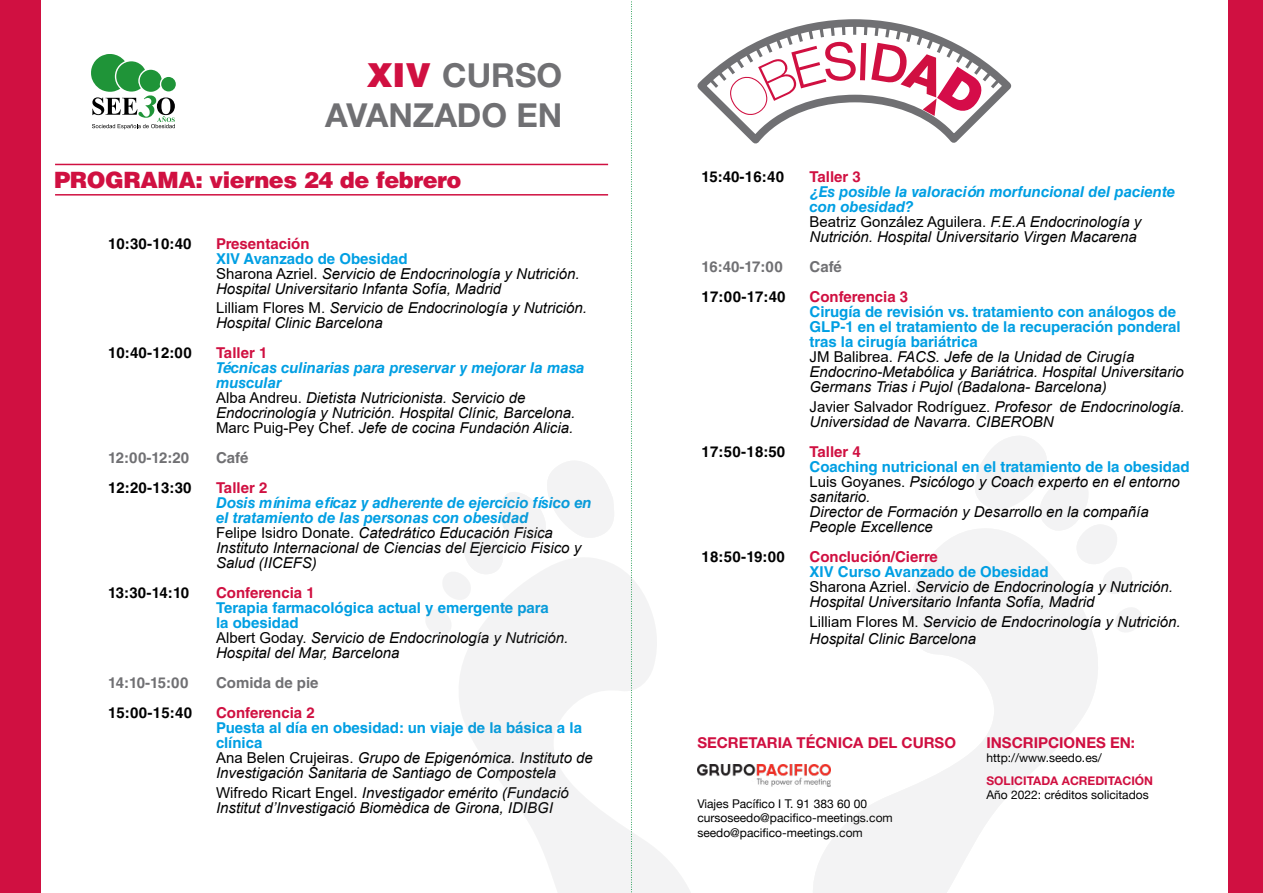
<style>
.page{position:relative;width:1263px;height:893px;background:#fff}
.page>*{position:absolute;margin:0;border:0;box-sizing:border-box;transform-origin:0 0}
.t1{font:700 33px/39.8px "Helvetica Neue LT Std";color:#707073;text-align:right}
.t2{font:900 22.5px "Helvetica LT Std";letter-spacing:-.02em;color:#d01041}
.t3{font:italic 15px/15px "Arial";color:#000}
.t4{font:700 15px/15px "Helvetica LT Std";color:#009fe3}
.t5{font:italic 700 15px/15px "Helvetica LT Std";color:#009fe3}
.t6{font:700 15px "Helvetica LT Std";letter-spacing:.02em;color:#000}
.t7{font:700 15px "Helvetica LT Std";color:#d01041}
.t8{font:700 15px "Helvetica LT Std";color:#707073}
.t9{font:700 15px "Helvetica Neue LT Std";color:#d01041}
.t10{font:12px/14.4px "Helvetica Neue";color:#000}
.t11{font:700 12px "Helvetica Neue LT Std";color:#d01041}
.s1{font-family:"Helvetica LT Std";font-weight:900;color:#d01041}
.s2{font-style:normal}
</style>
<div class="page">
<div style="left:1229px;top:0;width:34px;height:893px;background:#d01041"></div>
<hr style="left:55px;top:164px;width:553px;height:1px;background:#d01041">
<svg style="left:697px;top:19px;width:315px;height:125px"></svg>
<hr style="left:55px;top:194px;width:553px;height:2px;background:#d01041">
<div style="left:0;top:0;width:40px;height:893px;background:#d01041"></div>
<img style="left:705px;top:764px;width:104px;height:23px">
<svg style="left:1103px;top:567px;width:39px;height:65px"></svg>
<svg style="left:809px;top:530px;width:289px;height:363px"></svg>
<svg style="left:974px;top:436px;width:143px;height:130px"></svg>
<svg style="left:426px;top:565px;width:279px;height:328px"></svg>
<svg style="left:461px;top:461px;width:153px;height:114px"></svg>
<svg style="left:91px;top:54px;width:84px;height:75px"></svg>
<svg style="left:631px;top:1px;width:1px;height:892px"></svg>
<h1 class="t1" style="left:325px;top:54px;width:239px"><span class="s1">XIV</span> CURSO<br>AVANZADO EN</h1>
<h2 class="t2" style="left:54px;top:165px;width:409px">PROGRAMA: viernes 24 de febrero</h2>
<p class="t6" style="left:108px;top:235px;width:85px">10:30-10:40</p>
<p class="t7" style="left:216px;top:235px;width:95px">Presentación</p>
<p class="t4" style="left:216px;top:251px;width:193px">XIV Avanzado de Obesidad</p>
<p class="t3" style="left:216px;top:267px;width:365px"><span class="s2">Sharona Azriel.</span> Servicio de Endocrinología y Nutrición.<br>Hospital Universitario Infanta Sofía, Madrid</p>
<p class="t3" style="left:216px;top:301px;width:372px"><span class="s2">Lilliam Flores M.</span> Servicio de Endocrinología y Nutrición.<br>Hospital Clinic Barcelona</p>
<p class="t6" style="left:108px;top:344px;width:85px">10:40-12:00</p>
<p class="t7" style="left:216px;top:344px;width:53px">Taller 1</p>
<p class="t5" style="left:216px;top:360px;width:370px">Técnicas culinarias para preservar y mejorar la masa muscular</p>
<p class="t3" style="left:216px;top:391px;width:361px"><span class="s2">Alba Andreu.</span> Dietista Nutricionista. Servicio de<br>Endocrinología y Nutrición. Hospital Clínic, Barcelona.<br><span class="s2">Marc Puig-Pey Chef.</span> Jefe de cocina Fundación Alicia.</p>
<p class="t8" style="left:108px;top:449px;width:83px">12:00-12:20</p>
<p class="t8" style="left:216px;top:449px;width:34px">Café</p>
<p class="t6" style="left:108px;top:479px;width:85px">12:20-13:30</p>
<p class="t7" style="left:216px;top:479px;width:53px">Taller 2</p>
<p class="t5" style="left:216px;top:495px;width:377px">Dosis mínima eficaz y adherente de ejercicio físico en el tratamiento de las personas con obesidad</p>
<p class="t3" style="left:216px;top:526px;width:367px"><span class="s2">Felipe Isidro Donate.</span> Catedrático Educación Fisica<br>Instituto Internacional de Ciencias del Ejercicio Fisico y<br>Salud (IICEFS)</p>
<p class="t6" style="left:108px;top:584px;width:83px">13:30-14:10</p>
<p class="t7" style="left:216px;top:584px;width:100px">Conferencia 1</p>
<p class="t4" style="left:216px;top:600px;width:334px">Terapia farmacológica actual y emergente para la obesidad</p>
<p class="t3" style="left:216px;top:631px;width:354px"><span class="s2">Albert Goday.</span> Servicio de Endocrinología y Nutrición.<br>Hospital del Mar, Barcelona</p>
<p class="t8" style="left:108px;top:674px;width:82px">14:10-15:00</p>
<p class="t8" style="left:216px;top:674px;width:104px">Comida de pie</p>
<p class="t6" style="left:108px;top:704px;width:86px">15:00-15:40</p>
<p class="t7" style="left:216px;top:704px;width:100px">Conferencia 2</p>
<p class="t4" style="left:216px;top:720px;width:367px">Puesta al día en obesidad: un viaje de la básica a la clínica</p>
<p class="t3" style="left:216px;top:751px;width:378px"><span class="s2">Ana Belen Crujeiras.</span> Grupo de Epigenómica. Instituto de<br>Investigación Sanitaria de Santiago de Compostela</p>
<p class="t3" style="left:216px;top:785px;width:354px"><span class="s2">Wifredo Ricart Engel.</span> Investigador emérito (Fundació<br>Institut d’Investigació Biomèdica de Girona, IDIBGI</p>
<p class="t6" style="left:701px;top:168px;width:84px">15:40-16:40</p>
<p class="t7" style="left:809px;top:168px;width:53px">Taller 3</p>
<p class="t5" style="left:809px;top:184px;width:367px">¿Es posible la valoración morfuncional del paciente con obesidad?</p>
<p class="t3" style="left:809px;top:215px;width:333px"><span class="s2">Beatriz González Aguilera.</span> F.E.A Endocrinología y<br>Nutrición. Hospital Universitario Virgen Macarena</p>
<p class="t8" style="left:701px;top:258px;width:83px">16:40-17:00</p>
<p class="t8" style="left:809px;top:258px;width:34px">Café</p>
<p class="t6" style="left:701px;top:288px;width:86px">17:00-17:40</p>
<p class="t7" style="left:809px;top:288px;width:100px">Conferencia 3</p>
<p class="t4" style="left:809px;top:304px;width:373px">Cirugía de revisión vs. tratamiento con análogos de<br>GLP-1 en el tratamiento de la recuperación ponderal tras la cirugía bariátrica</p>
<p class="t3" style="left:809px;top:350px;width:376px"><span class="s2">JM Balibrea.</span> FACS. Jefe de la Unidad de Cirugía<br>Endocrino-Metabólica y Bariátrica. Hospital Universitario<br>Germans Trias i Pujol (Badalona- Barcelona)</p>
<p class="t3" style="left:809px;top:399px;width:377px"><span class="s2">Javier Salvador Rodríguez.</span> Profesor de Endocrinología.<br>Universidad de Navarra. CIBEROBN</p>
<p class="t6" style="left:701px;top:442px;width:85px">17:50-18:50</p>
<p class="t7" style="left:809px;top:442px;width:53px">Taller 4</p>
<p class="t4" style="left:809px;top:458px;width:382px">Coaching nutricional en el tratamiento de la obesidad</p>
<p class="t3" style="left:809px;top:474px;width:372px"><span class="s2">Luis Goyanes.</span> Psicólogo y Coach experto en el entorno sanitario.<br>Director de Formación y Desarrollo en la compañía People Excellence</p>
<p class="t6" style="left:701px;top:547px;width:85px">18:50-19:00</p>
<p class="t7" style="left:809px;top:547px;width:130px">Conclución/Cierre</p>
<p class="t4" style="left:809px;top:563px;width:241px">XIV Curso Avanzado de Obesidad</p>
<p class="t3" style="left:809px;top:579px;width:365px"><span class="s2">Sharona Azriel.</span> Servicio de Endocrinología y Nutrición.<br>Hospital Universitario Infanta Sofía, Madrid</p>
<p class="t3" style="left:809px;top:614px;width:372px;line-height:16.5px"><span class="s2">Lilliam Flores M.</span> Servicio de Endocrinología y Nutrición.<br>Hospital Clinic Barcelona</p>
<p class="t9" style="left:697px;top:733px;width:260px">SECRETARIA TÉCNICA DEL CURSO</p>
<p class="t10" style="left:697px;top:796px;width:197px">Viajes Pacífico I T. 91 383 60 00 cursoseedo@pacifico-meetings.com seedo@pacifico-meetings.com</p>
<p class="t9" style="left:986px;top:733px;width:150px">INSCRIPCIONES EN:</p>
<p class="t10" style="left:986px;top:750px;width:117px">http://www.seedo.es/</p>
<p class="t11" style="left:986px;top:773px;width:168px">SOLICITADA ACREDITACIÓN</p>
<p class="t10" style="left:986px;top:788px;width:164px">Año 2022: créditos solicitados</p>
</div>
